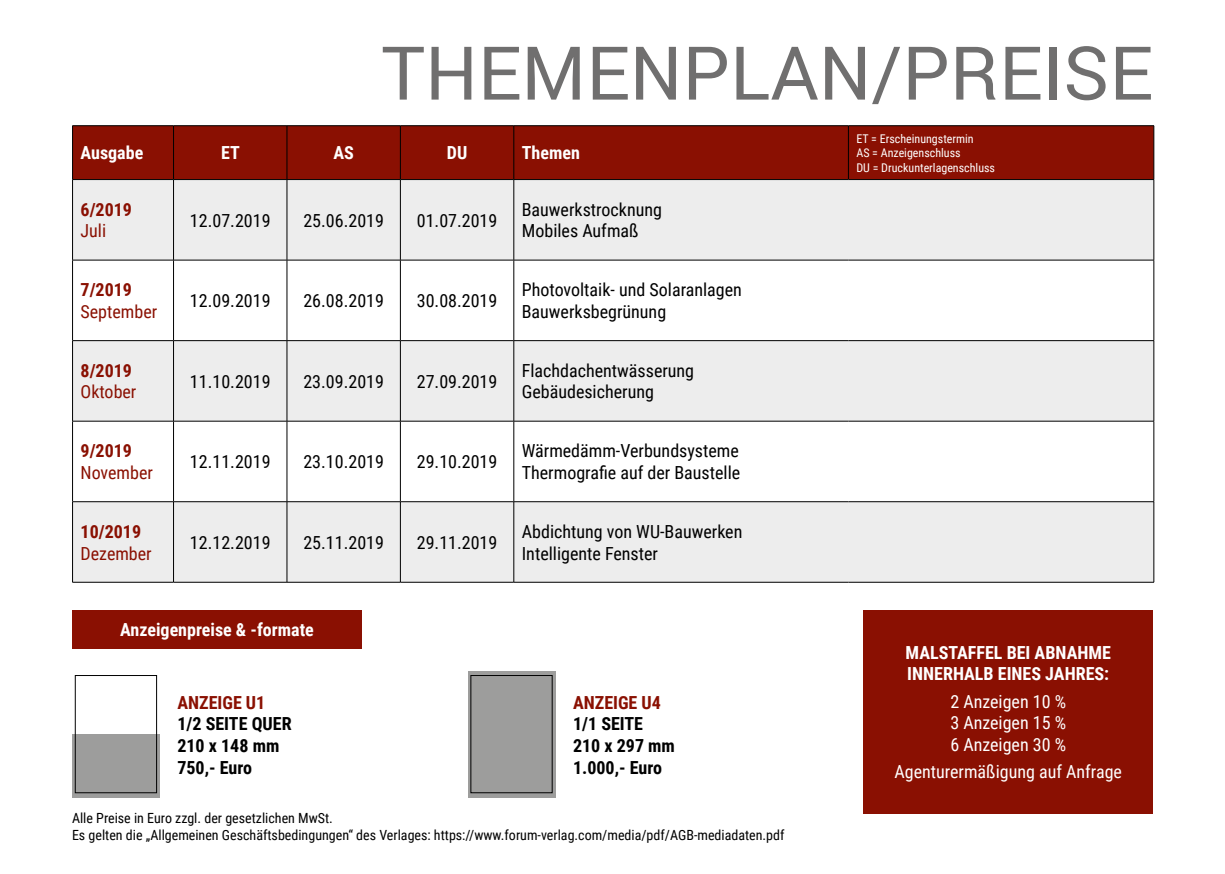
<style>
.page{position:relative;width:1225px;height:874px;background:#fff}
.page>*{position:absolute;margin:0;border:0;box-sizing:border-box;transform-origin:0 0}
.t1{font:74.2px "Roboto";color:#706f6f}
.t2{font:18px/21.6px "Roboto Condensed";color:#000}
.t3{font:700 18px/21.6px "Roboto Condensed";color:#fff}
.t4{font:18px/21.6px "Roboto Condensed";color:#fff;text-align:justify}
.t5{font:700 18px/21.6px "Roboto Condensed";color:#000}
.t6{font:700 18px "Roboto Condensed";color:#8a1002}
.t7{font:18px "Roboto Condensed";color:#8a1002}
.t8{font:14px/16.8px "Roboto Condensed";color:#000}
.t9{font:12px/14.4px "Roboto Condensed";color:#fff}
</style>
<div class="page">
<div style="left:863px;top:609px;width:290px;height:203px;background:#8a1002"></div>
<div style="left:72px;top:609px;width:290px;height:39px;background:#8a1002"></div>
<div style="left:75px;top:675px;width:82px;height:117px;border:1px solid #000"></div>
<div style="left:72px;top:734px;width:88px;height:63px;background:#9d9d9c"></div>
<div style="left:467px;top:670px;width:88px;height:127px;background:#9d9d9c"></div>
<div style="left:73px;top:126px;width:1080px;height:53px;background:#8a1002"></div>
<div style="left:73px;top:180px;width:1080px;height:401px;background:#ededed"></div>
<svg style="left:73px;top:260px;width:1080px;height:241px"></svg>
<hr style="left:72px;top:125px;width:101px;height:1px;background:#000">
<hr style="left:72px;top:126px;width:1px;height:53px;background:#000">
<hr style="left:173px;top:125px;width:114px;height:1px;background:#000">
<hr style="left:173px;top:126px;width:1px;height:53px;background:#000">
<hr style="left:287px;top:125px;width:113px;height:1px;background:#000">
<hr style="left:287px;top:126px;width:1px;height:53px;background:#000">
<hr style="left:400px;top:125px;width:114px;height:1px;background:#000">
<hr style="left:400px;top:126px;width:1px;height:53px;background:#000">
<hr style="left:514px;top:125px;width:334px;height:1px;background:#000">
<hr style="left:513px;top:126px;width:1px;height:53px;background:#000">
<hr style="left:848px;top:125px;width:306px;height:1px;background:#000">
<hr style="left:848px;top:126px;width:1px;height:53px;background:#000">
<hr style="left:1153px;top:126px;width:1px;height:53px;background:#000">
<hr style="left:72px;top:179px;width:101px;height:1px;background:#000">
<hr style="left:72px;top:180px;width:1px;height:80px;background:#000">
<hr style="left:173px;top:179px;width:114px;height:1px;background:#000">
<hr style="left:173px;top:180px;width:1px;height:80px;background:#000">
<hr style="left:287px;top:179px;width:113px;height:1px;background:#000">
<hr style="left:287px;top:180px;width:1px;height:80px;background:#000">
<hr style="left:400px;top:179px;width:114px;height:1px;background:#000">
<hr style="left:400px;top:180px;width:1px;height:80px;background:#000">
<hr style="left:514px;top:179px;width:334px;height:1px;background:#000">
<hr style="left:513px;top:180px;width:1px;height:80px;background:#000">
<hr style="left:848px;top:179px;width:306px;height:1px;background:#000">
<hr style="left:1153px;top:180px;width:1px;height:80px;background:#000">
<hr style="left:72px;top:259px;width:101px;height:1px;background:#000">
<hr style="left:72px;top:260px;width:1px;height:80px;background:#000">
<hr style="left:173px;top:259px;width:114px;height:1px;background:#000">
<hr style="left:173px;top:260px;width:1px;height:80px;background:#000">
<hr style="left:287px;top:259px;width:113px;height:1px;background:#000">
<hr style="left:287px;top:260px;width:1px;height:80px;background:#000">
<hr style="left:400px;top:259px;width:114px;height:1px;background:#000">
<hr style="left:400px;top:260px;width:1px;height:80px;background:#000">
<hr style="left:514px;top:259px;width:334px;height:1px;background:#000">
<hr style="left:513px;top:260px;width:1px;height:80px;background:#000">
<hr style="left:848px;top:259px;width:306px;height:1px;background:#000">
<hr style="left:1153px;top:260px;width:1px;height:80px;background:#000">
<hr style="left:72px;top:340px;width:101px;height:1px;background:#000">
<hr style="left:72px;top:341px;width:1px;height:79px;background:#000">
<hr style="left:173px;top:340px;width:114px;height:1px;background:#000">
<hr style="left:173px;top:341px;width:1px;height:79px;background:#000">
<hr style="left:287px;top:340px;width:113px;height:1px;background:#000">
<hr style="left:287px;top:341px;width:1px;height:79px;background:#000">
<hr style="left:400px;top:340px;width:114px;height:1px;background:#000">
<hr style="left:400px;top:341px;width:1px;height:79px;background:#000">
<hr style="left:514px;top:340px;width:334px;height:1px;background:#000">
<hr style="left:513px;top:341px;width:1px;height:79px;background:#000">
<hr style="left:848px;top:340px;width:306px;height:1px;background:#000">
<hr style="left:1153px;top:341px;width:1px;height:79px;background:#000">
<hr style="left:72px;top:420px;width:101px;height:1px;background:#000">
<hr style="left:72px;top:421px;width:1px;height:80px;background:#000">
<hr style="left:173px;top:420px;width:114px;height:1px;background:#000">
<hr style="left:173px;top:421px;width:1px;height:80px;background:#000">
<hr style="left:287px;top:420px;width:113px;height:1px;background:#000">
<hr style="left:287px;top:421px;width:1px;height:80px;background:#000">
<hr style="left:400px;top:420px;width:114px;height:1px;background:#000">
<hr style="left:400px;top:421px;width:1px;height:80px;background:#000">
<hr style="left:514px;top:420px;width:334px;height:1px;background:#000">
<hr style="left:513px;top:421px;width:1px;height:80px;background:#000">
<hr style="left:848px;top:420px;width:306px;height:1px;background:#000">
<hr style="left:1153px;top:421px;width:1px;height:80px;background:#000">
<hr style="left:72px;top:501px;width:101px;height:1px;background:#000">
<hr style="left:72px;top:501px;width:1px;height:80px;background:#000">
<hr style="left:173px;top:501px;width:114px;height:1px;background:#000">
<hr style="left:173px;top:501px;width:1px;height:80px;background:#000">
<hr style="left:287px;top:501px;width:113px;height:1px;background:#000">
<hr style="left:287px;top:501px;width:1px;height:80px;background:#000">
<hr style="left:400px;top:501px;width:114px;height:1px;background:#000">
<hr style="left:400px;top:501px;width:1px;height:80px;background:#000">
<hr style="left:514px;top:501px;width:334px;height:1px;background:#000">
<hr style="left:513px;top:501px;width:1px;height:80px;background:#000">
<hr style="left:848px;top:501px;width:306px;height:1px;background:#000">
<hr style="left:1153px;top:501px;width:1px;height:80px;background:#000">
<hr style="left:72px;top:581px;width:101px;height:1px;background:#000">
<hr style="left:173px;top:581px;width:114px;height:1px;background:#000">
<hr style="left:287px;top:581px;width:113px;height:1px;background:#000">
<hr style="left:400px;top:581px;width:114px;height:1px;background:#000">
<hr style="left:514px;top:581px;width:334px;height:1px;background:#000">
<hr style="left:848px;top:581px;width:306px;height:1px;background:#000">
<h1 class="t1" style="left:381px;top:21px;width:772px">THEMENPLAN/PREISE</h1>
<p class="t3" style="left:81px;top:141px;width:64px">Ausgabe</p>
<p class="t3" style="left:221px;top:141px;width:20px">ET</p>
<p class="t3" style="left:333px;top:141px;width:22px">AS</p>
<p class="t3" style="left:447px;top:141px;width:22px">DU</p>
<p class="t3" style="left:522px;top:141px;width:60px">Themen</p>
<p class="t6" style="left:81px;top:197px;width:53px">6/2019</p>
<p class="t7" style="left:81px;top:218px;width:27px">Juli</p>
<p class="t2" style="left:190px;top:208px;width:82px">12.07.2019</p>
<p class="t2" style="left:303px;top:208px;width:82px">25.06.2019</p>
<p class="t2" style="left:417px;top:208px;width:82px">01.07.2019</p>
<p class="t2" style="left:522px;top:198px;width:142px">Bauwerkstrocknung<br>Mobiles Aufmaß</p>
<p class="t6" style="left:81px;top:277px;width:53px">7/2019</p>
<p class="t7" style="left:81px;top:299px;width:78px">September</p>
<p class="t2" style="left:190px;top:289px;width:82px">12.09.2019</p>
<p class="t2" style="left:303px;top:289px;width:82px">26.08.2019</p>
<p class="t2" style="left:417px;top:289px;width:82px">30.08.2019</p>
<p class="t2" style="left:522px;top:278px;width:222px">Photovoltaik- und Solaranlagen<br>Bauwerksbegrünung</p>
<p class="t6" style="left:81px;top:357px;width:53px">8/2019</p>
<p class="t7" style="left:81px;top:379px;width:57px">Oktober</p>
<p class="t2" style="left:190px;top:369px;width:82px">11.10.2019</p>
<p class="t2" style="left:303px;top:369px;width:82px">23.09.2019</p>
<p class="t2" style="left:417px;top:369px;width:82px">27.09.2019</p>
<p class="t2" style="left:522px;top:359px;width:174px">Flachdachentwässerung<br>Gebäudesicherung</p>
<p class="t6" style="left:81px;top:438px;width:53px">9/2019</p>
<p class="t7" style="left:81px;top:460px;width:74px">November</p>
<p class="t2" style="left:190px;top:450px;width:82px">12.11.2019</p>
<p class="t2" style="left:303px;top:450px;width:82px">23.10.2019</p>
<p class="t2" style="left:417px;top:450px;width:82px">29.10.2019</p>
<p class="t2" style="left:522px;top:439px;width:220px">Wärmedämm-Verbundsysteme<br>Thermografie auf der Baustelle</p>
<p class="t6" style="left:81px;top:518px;width:62px">10/2019</p>
<p class="t7" style="left:81px;top:540px;width:73px">Dezember</p>
<p class="t2" style="left:190px;top:530px;width:82px">12.12.2019</p>
<p class="t2" style="left:303px;top:530px;width:82px">25.11.2019</p>
<p class="t2" style="left:417px;top:530px;width:82px">29.11.2019</p>
<p class="t2" style="left:522px;top:520px;width:222px">Abdichtung von WU-Bauwerken<br>Intelligente Fenster</p>
<p class="t3" style="left:120px;top:617px;width:195px">Anzeigenpreise &amp; -formate</p>
<p class="t6" style="left:177px;top:689px;width:89px">ANZEIGE U1</p>
<p class="t5" style="left:177px;top:712px;width:116px">1/2 SEITE QUER<br>210 x 148 mm<br>750,- Euro</p>
<p class="t6" style="left:573px;top:689px;width:89px">ANZEIGE U4</p>
<p class="t5" style="left:573px;top:712px;width:103px">1/1 SEITE<br>210 x 297 mm<br>1.000,- Euro</p>
<p class="t8" style="left:72px;top:809px;width:714px">Alle Preise in Euro zzgl. der gesetzlichen MwSt.<br>Es gelten die „Allgemeinen Geschäftsbedingungen“ des Verlages: https://www.forum-verlag.com/media/pdf/AGB-mediadaten.pdf</p>
<p class="t9" style="left:856px;top:131px;width:140px">ET = Erscheinungstermin<br>AS = Anzeigenschluss<br>DU = Druckunterlagenschluss</p>
<p class="t3" style="left:905px;top:640px;width:207px">MALSTAFFEL BEI ABNAHME<br>INNERHALB EINES JAHRES:</p>
<p class="t4" style="left:950px;top:689px;width:117px">2 Anzeigen 10 % 3 Anzeigen 15 % 6 Anzeigen 30 %</p>
<p class="t4" style="left:894px;top:759px;width:229px">Agenturermäßigung auf Anfrage</p>
</div>
